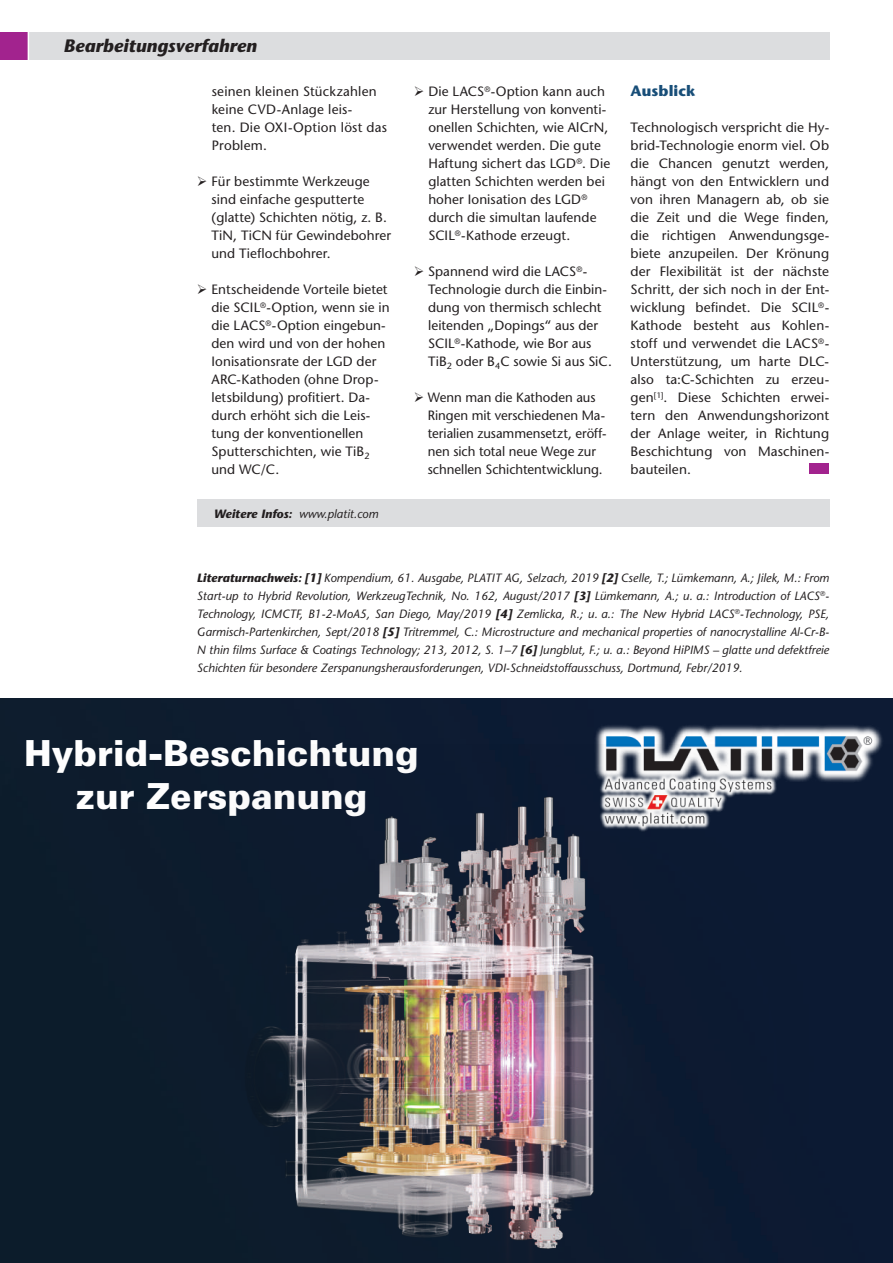
<style>
.page{position:relative;width:893px;height:1263px;background:#fff}
.page>*{position:absolute;margin:0;border:0;box-sizing:border-box;transform-origin:0 0}
.t1{font:900 36px/43.2px "Zurich BT";color:#fff;text-align:center}
.t2{font:italic 700 18px "Stone Sans";color:#231f20}
.t3{font:700 15px "Stone Sans";letter-spacing:.005em;color:#184e78}
.t4{font:13.5px/18px "Stone Sans";letter-spacing:.005em;color:#231f20}
.t5{font:italic 12px/18px "Stone Sans";color:#231f20;text-align:justify}
.s1{font-weight:700}
</style>
<div class="page">
<div style="left:0;top:32px;width:829px;height:28px;background:#dcdddf"></div>
<div style="left:0;top:32px;width:28px;height:28px;background:#a2238e"></div>
<hr style="left:28px;top:16px;width:1px;height:57px;background:#fff">
<div style="left:809px;top:464px;width:20px;height:10px;background:#a2238e"></div>
<div style="left:197px;top:500px;width:632px;height:27px;background:#dcdddf"></div>
<div style="left:0;top:699px;width:893px;height:45px;background:#0e1c32"></div>
<img style="left:594px;top:724px;width:289px;height:20px">
<img style="left:0;top:744px;width:893px;height:519px">
<h2 class="t2" style="left:64px;top:34px;width:195px">Bearbeitungsverfahren</h2>
<p class="t4" style="left:212px;top:82px;width:177px">seinen kleinen Stückzahlen keine CVD-Anlage leis-<br>ten. Die OXI-Option löst das<br>Problem.</p>
<p class="t4" style="left:211px;top:172px;width:181px;text-indent:-15px">➢ Für bestimmte Werkzeuge sind einfache gesputterte (glatte) Schichten nötig, z. B.<br>TiN, TiCN für Gewindebohrer und Tieflochbohrer.</p>
<p class="t4" style="left:211px;top:280px;width:180px;text-indent:-15px">➢ Entscheidende Vorteile bietet die SCIL<sup>®</sup>-Option, wenn sie in die LACS<sup>®</sup>-Option eingebun&shy;den wird und von der hohen<br>Ionisationsrate der LGD der<br>ARC-Kathoden (ohne Drop&shy;letsbildung) profitiert. Da&shy;durch erhöht sich die Leis&shy;tung der konventionellen<br>Sputterschichten, wie TiB<sub>2 </sub>und WC/C.</p>
<p class="t5" style="left:214px;top:505px;width:166px"><span class="s1">Weitere Infos:</span> www.platit.com</p>
<p class="t4" style="left:428px;top:82px;width:183px;text-indent:-15px">➢ Die LACS<sup>®</sup>-Option kann auch zur Herstellung von konventi&shy;onellen Schichten, wie AlCrN, verwendet werden. Die gute<br>Haftung sichert das LGD<sup>®</sup>. Die glatten Schichten werden bei hoher Ionisation des LGD<sup>® </sup>durch die simultan laufende<br>SCIL<sup>®</sup>-Kathode erzeugt.</p>
<p class="t4" style="left:428px;top:262px;width:185px;text-indent:-14px">➢ Spannend wird die LACS<sup>®</sup>-<br>Technologie durch die Einbin&shy;dung von thermisch schlecht leitenden „Dopings“ aus der<br>SCIL<sup>®</sup>-Kathode, wie Bor aus<br>TiB<sub>2</sub> oder B<sub>4</sub>C sowie Si aus SiC.</p>
<p class="t4" style="left:428px;top:388px;width:180px;text-indent:-14px">➢ Wenn man die Kathoden aus<br>Ringen mit verschiedenen Ma&shy;terialien zusammensetzt, eröff&shy;nen sich total neue Wege zur schnellen Schichtentwicklung.</p>
<p class="t3" style="left:631px;top:81px;width:67px">Ausblick</p>
<p class="t4" style="left:631px;top:118px;width:200px;text-align:justify">Technologisch verspricht die Hy&shy;brid-Technologie enorm viel. Ob die Chancen genutzt werden, hängt von den Entwicklern und von ihren Managern ab, ob sie die Zeit und die Wege finden, die richtigen Anwendungsge&shy;biete anzupeilen. Der Krönung der Flexibilität ist der nächste Schritt, der sich noch in der Ent&shy;wicklung befindet. Die SCIL<sup>®</sup>- Kathode besteht aus Kohlen&shy;stoff und verwendet die LACS<sup>®</sup>- Unterstützung, um harte DLC&shy;also ta:C-Schichten zu erzeu&shy;gen<sup>[1]</sup>. Diese Schichten erwei&shy;tern den Anwendungshorizont der Anlage weiter, in Richtung Beschichtung von Maschinen&shy;bauteilen.</p>
<p class="t5" style="left:197px;top:569px;width:634px"><span class="s1">Literaturnachweis: [1]</span> Kompendium, 61. Ausgabe, PLATIT AG, Selzach, 2019 <span class="s1">[2]</span> Cselle, T.; Lümkemann, A.; Jilek, M.: From Start-up to Hybrid Revolution, WerkzeugTechnik, No. 162, August/2017 <span class="s1">[3]</span> Lümkemann, A.; u. a.: Introduction of LACS<sup>®</sup>- Technology, ICMCTF, B1-2-MoA5, San Diego, May/2019 <span class="s1">[4]</span> Zemlicka, R.; u. a.: The New Hybrid LACS<sup>®</sup>-Technology, PSE, Garmisch-Partenkirchen, Sept/2018 <span class="s1">[5]</span> Tritremmel, C.: Microstructure and mechanical properties of nanocrystalline Al-Cr-B-N thin films Surface &amp; Coatings Technology; 213, 2012, S. 1–7 <span class="s1">[6]</span> Jungblut, F.; u. a.: Beyond HiPIMS – glatte und defektfreie Schichten für besondere Zerspanungsherausforderungen, VDI-Schneidstoffausschuss, Dortmund, Febr/2019.</p>
<h1 class="t1" style="left:24px;top:731px;width:396px">Hybrid-Beschichtung zur Zerspanung</h1>
</div>
